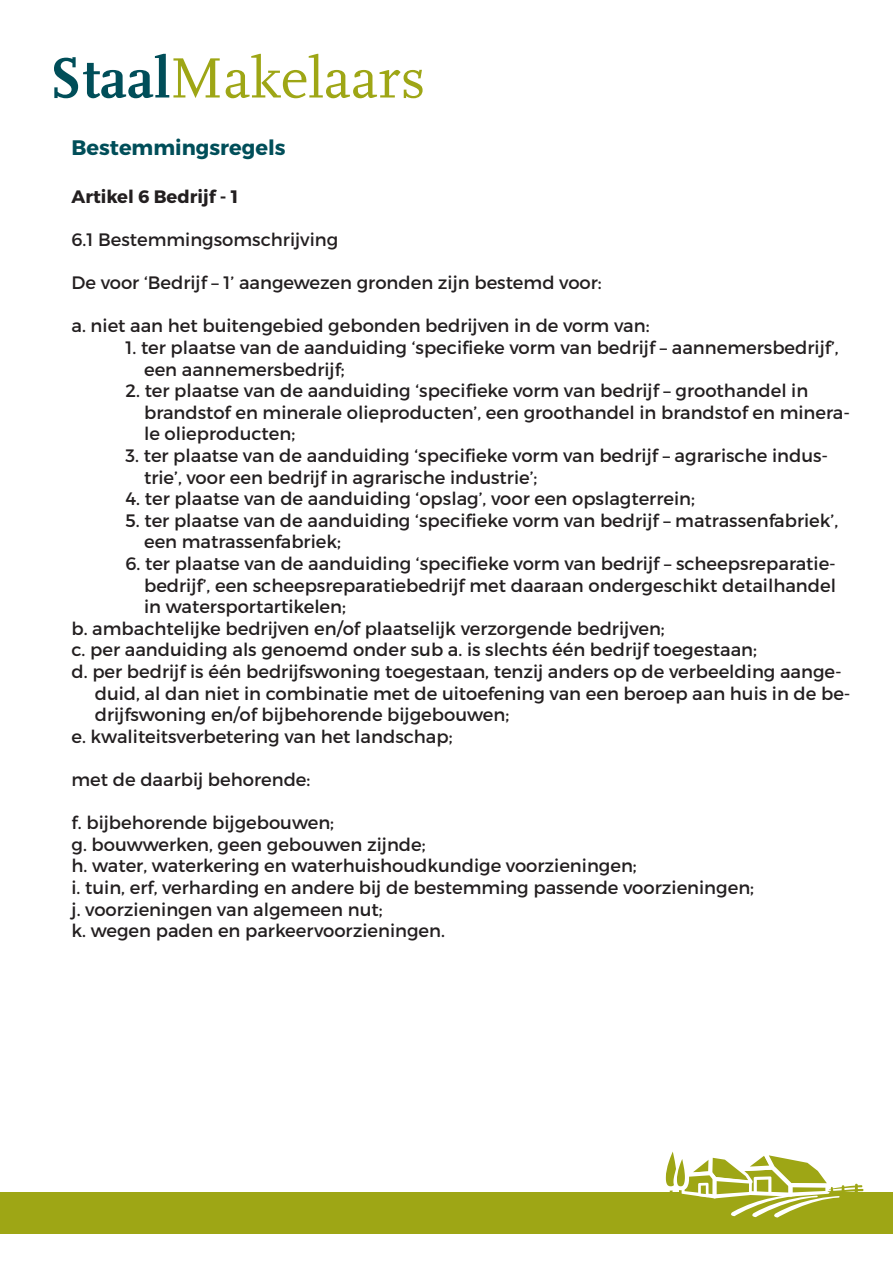
<style>
.page{position:relative;width:893px;height:1263px;background:#fff}
.page>*{position:absolute;margin:0;border:0;box-sizing:border-box;transform-origin:0 0}
.t1{font:700 21px "Montserrat";color:#004e59}
.t2{font:18px/21.6px "Montserrat";color:#231f20}
.t3{font:700 18px "Montserrat";color:#231f20}
</style>
<div class="page">
<div style="left:0;top:1192px;width:893px;height:42px;background:#9ea615"></div>
<svg style="left:54px;top:54px;width:166px;height:44px"></svg>
<svg style="left:226px;top:54px;width:197px;height:44px"></svg>
<svg style="left:665px;top:1151px;width:199px;height:67px"></svg>
<p class="t1" style="left:72px;top:134px;width:216px">Bestemmingsregels</p>
<p class="t3" style="left:72px;top:185px;width:168px">Artikel 6 Bedrijf - 1</p>
<p class="t2" style="left:72px;top:229px;width:268px">6.1 Bestemmingsomschrijving</p>
<p class="t2" style="left:72px;top:272px;width:532px">De voor ‘Bedrijf – 1’ aangewezen gronden zijn bestemd voor:</p>
<p class="t2" style="left:72px;top:315px;width:579px">a. niet aan het buitengebied gebonden bedrijven in de vorm van:</p>
<p class="t2" style="left:144px;top:337px;width:696px;text-indent:-19px">1. ter plaatse van de aanduiding ‘specifieke vorm van bedrijf – aannemersbedrijf’, een aannemersbedrijf;</p>
<p class="t2" style="left:144px;top:380px;width:707px;text-indent:-19px">2. ter plaatse van de aanduiding ‘specifieke vorm van bedrijf – groothandel in brandstof en minerale olieproducten’, een groothandel in brandstof en minera-</p>
<p class="t2" style="left:144px;top:423px;width:153px">le olieproducten;</p>
<p class="t2" style="left:126px;top:445px;width:704px">3. ter plaatse van de aanduiding ‘specifieke vorm van bedrijf – agrarische indus-</p>
<p class="t2" style="left:144px;top:466px;width:395px">trie’, voor een bedrijf in agrarische industrie’;</p>
<p class="t2" style="left:126px;top:488px;width:571px">4. ter plaatse van de aanduiding ‘opslag’, voor een opslagterrein;</p>
<p class="t2" style="left:126px;top:509px;width:714px">5. ter plaatse van de aanduiding ‘specifieke vorm van bedrijf – matrassenfabriek’,</p>
<p class="t2" style="left:144px;top:531px;width:198px">een matrassenfabriek;</p>
<p class="t2" style="left:126px;top:553px;width:712px">6. ter plaatse van de aanduiding ‘specifieke vorm van bedrijf – scheepsreparatie-</p>
<p class="t2" style="left:144px;top:574px;width:693px">bedrijf’, een scheepsreparatiebedrijf met daaraan ondergeschikt detailhandel in watersportartikelen;</p>
<p class="t2" style="left:72px;top:617px;width:595px">b. ambachtelijke bedrijven en/of plaatselijk verzorgende bedrijven;</p>
<p class="t2" style="left:72px;top:639px;width:687px">c. per aanduiding als genoemd onder sub a. is slechts één bedrijf toegestaan;</p>
<p class="t2" style="left:72px;top:661px;width:772px">d. per bedrijf is één bedrijfswoning toegestaan, tenzij anders op de verbeelding aange-</p>
<p class="t2" style="left:95px;top:682px;width:757px">duid, al dan niet in combinatie met de uitoefening van een beroep aan huis in de be-</p>
<p class="t2" style="left:95px;top:704px;width:416px">drijfswoning en/of bijbehorende bijgebouwen;</p>
<p class="t2" style="left:72px;top:725px;width:383px">e. kwaliteitsverbetering van het landschap;</p>
<p class="t2" style="left:72px;top:769px;width:240px">met de daarbij behorende:</p>
<p class="t2" style="left:72px;top:812px;width:264px">f. bijbehorende bijgebouwen;</p>
<p class="t2" style="left:72px;top:833px;width:356px">g. bouwwerken, geen gebouwen zijnde;</p>
<p class="t2" style="left:72px;top:855px;width:567px">h. water, waterkering en waterhuishoudkundige voorzieningen;</p>
<p class="t2" style="left:72px;top:877px;width:684px">i. tuin, erf, verharding en andere bij de bestemming passende voorzieningen;</p>
<p class="t2" style="left:72px;top:898px;width:313px">j. voorzieningen van algemeen nut;</p>
<p class="t2" style="left:72px;top:920px;width:375px">k. wegen paden en parkeervoorzieningen.</p>
</div>
